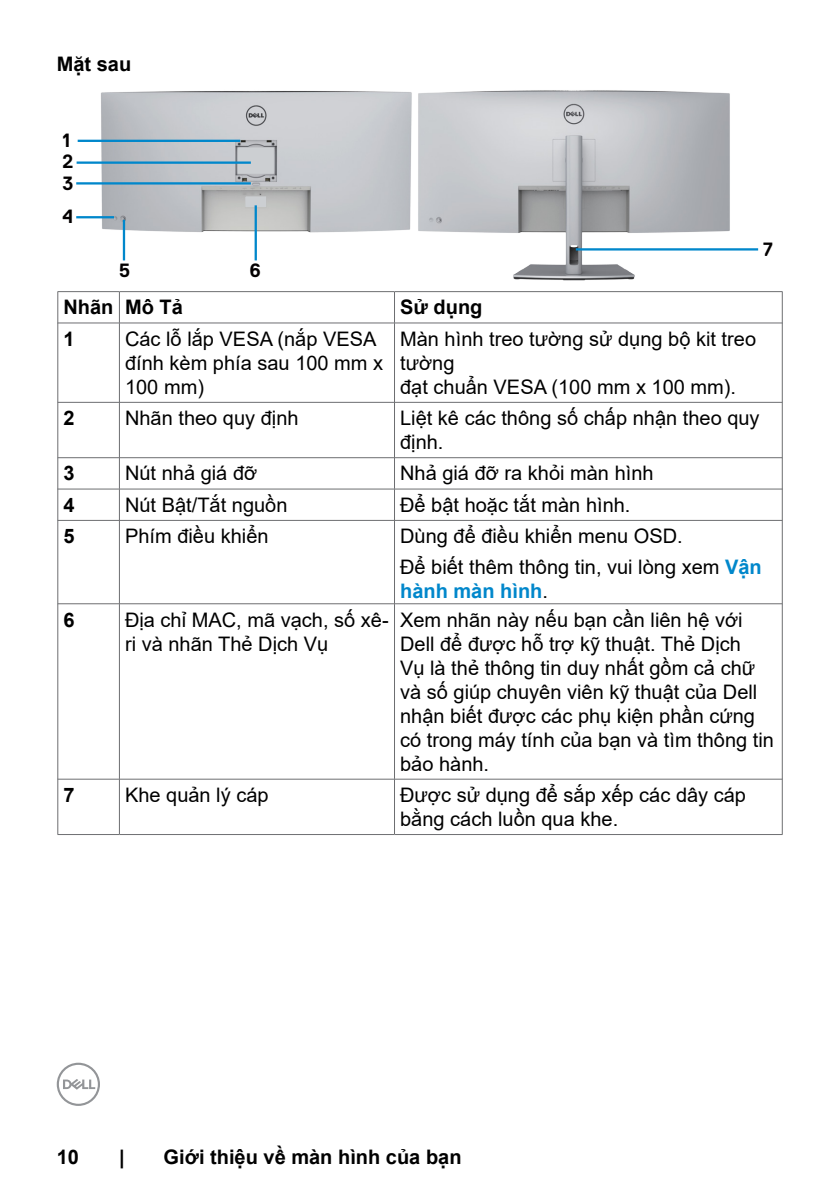
<style>
.page{position:relative;width:840px;height:1191px;background:#fff}
.page>*{position:absolute;margin:0;border:0;box-sizing:border-box;transform-origin:0 0}
.t1{font:20px/24px "Arial";color:#000}
.t2{font:700 20px "Arial";color:#000}
.t3{font:700 20px "Arial";color:#0087cb}
.t4{font:700 19.2px/21.6px "Dell Replica";color:#030000}
.s1{font-weight:700;color:#0087cb}
.s2{font-weight:400;color:#000}
</style>
<div class="page">
<svg style="left:57px;top:1062px;width:43px;height:44px"></svg>
<img style="left:96px;top:91px;width:316px;height:144px">
<img style="left:418px;top:90px;width:315px;height:191px">
<hr style="left:78px;top:140px;width:162px;height:2px;background:#0087cb">
<hr style="left:76px;top:182px;width:175px;height:2px;background:#0087cb">
<hr style="left:575px;top:248px;width:182px;height:2px;background:#0087cb">
<svg style="left:237px;top:147px;width:37px;height:27px"></svg>
<svg style="left:245px;top:196px;width:21px;height:11px"></svg>
<hr style="left:254px;top:205px;width:3px;height:55px;background:#0087cb">
<hr style="left:77px;top:161px;width:174px;height:3px;background:#0087cb">
<hr style="left:123px;top:220px;width:2px;height:40px;background:#0087cb">
<hr style="left:76px;top:216px;width:38px;height:2px;background:#0087cb">
<hr style="left:119px;top:489px;width:275px;height:1px;background:#6d6e71">
<hr style="left:119px;top:489px;width:1px;height:31px;background:#6d6e71">
<hr style="left:394px;top:489px;width:388px;height:1px;background:#6d6e71">
<hr style="left:394px;top:489px;width:1px;height:31px;background:#6d6e71">
<hr style="left:781px;top:489px;width:1px;height:31px;background:#6d6e71">
<hr style="left:119px;top:520px;width:275px;height:1px;background:#6d6e71">
<hr style="left:394px;top:520px;width:388px;height:1px;background:#6d6e71">
<hr style="left:57px;top:291px;width:62px;height:1px;background:#6d6e71">
<hr style="left:57px;top:292px;width:1px;height:31px;background:#6d6e71">
<hr style="left:119px;top:291px;width:275px;height:1px;background:#6d6e71">
<hr style="left:119px;top:292px;width:1px;height:31px;background:#6d6e71">
<hr style="left:394px;top:291px;width:388px;height:1px;background:#6d6e71">
<hr style="left:394px;top:292px;width:1px;height:31px;background:#6d6e71">
<hr style="left:781px;top:292px;width:1px;height:31px;background:#6d6e71">
<hr style="left:57px;top:323px;width:63px;height:1px;background:#6d6e71">
<hr style="left:57px;top:323px;width:1px;height:79px;background:#6d6e71">
<hr style="left:119px;top:323px;width:275px;height:1px;background:#6d6e71">
<hr style="left:119px;top:323px;width:1px;height:79px;background:#6d6e71">
<hr style="left:394px;top:323px;width:388px;height:1px;background:#6d6e71">
<hr style="left:394px;top:323px;width:1px;height:79px;background:#6d6e71">
<hr style="left:781px;top:323px;width:1px;height:79px;background:#6d6e71">
<hr style="left:57px;top:402px;width:63px;height:1px;background:#6d6e71">
<hr style="left:57px;top:402px;width:1px;height:55px;background:#6d6e71">
<hr style="left:119px;top:402px;width:275px;height:1px;background:#6d6e71">
<hr style="left:119px;top:403px;width:1px;height:54px;background:#6d6e71">
<hr style="left:394px;top:402px;width:388px;height:1px;background:#6d6e71">
<hr style="left:394px;top:403px;width:1px;height:54px;background:#6d6e71">
<hr style="left:781px;top:402px;width:1px;height:55px;background:#6d6e71">
<hr style="left:57px;top:457px;width:63px;height:1px;background:#6d6e71">
<hr style="left:57px;top:457px;width:1px;height:32px;background:#6d6e71">
<hr style="left:119px;top:457px;width:275px;height:1px;background:#6d6e71">
<hr style="left:119px;top:458px;width:1px;height:31px;background:#6d6e71">
<hr style="left:394px;top:457px;width:388px;height:1px;background:#6d6e71">
<hr style="left:394px;top:458px;width:1px;height:31px;background:#6d6e71">
<hr style="left:781px;top:457px;width:1px;height:32px;background:#6d6e71">
<hr style="left:57px;top:489px;width:63px;height:1px;background:#6d6e71">
<hr style="left:57px;top:489px;width:1px;height:31px;background:#6d6e71">
<hr style="left:57px;top:520px;width:63px;height:1px;background:#6d6e71">
<hr style="left:57px;top:520px;width:1px;height:84px;background:#6d6e71">
<hr style="left:119px;top:521px;width:1px;height:82px;background:#6d6e71">
<hr style="left:394px;top:521px;width:1px;height:82px;background:#6d6e71">
<hr style="left:781px;top:520px;width:1px;height:84px;background:#6d6e71">
<hr style="left:57px;top:603px;width:63px;height:1px;background:#6d6e71">
<hr style="left:57px;top:604px;width:1px;height:175px;background:#6d6e71">
<hr style="left:119px;top:603px;width:275px;height:1px;background:#6d6e71">
<hr style="left:119px;top:604px;width:1px;height:175px;background:#6d6e71">
<hr style="left:394px;top:603px;width:388px;height:1px;background:#6d6e71">
<hr style="left:394px;top:604px;width:1px;height:175px;background:#6d6e71">
<hr style="left:781px;top:604px;width:1px;height:175px;background:#6d6e71">
<hr style="left:57px;top:779px;width:63px;height:1px;background:#6d6e71">
<hr style="left:57px;top:779px;width:1px;height:55px;background:#6d6e71">
<hr style="left:119px;top:779px;width:275px;height:1px;background:#6d6e71">
<hr style="left:119px;top:779px;width:1px;height:55px;background:#6d6e71">
<hr style="left:394px;top:779px;width:388px;height:1px;background:#6d6e71">
<hr style="left:394px;top:779px;width:1px;height:55px;background:#6d6e71">
<hr style="left:781px;top:779px;width:1px;height:55px;background:#6d6e71">
<hr style="left:57px;top:834px;width:62px;height:1px;background:#6d6e71">
<hr style="left:119px;top:834px;width:275px;height:1px;background:#6d6e71">
<hr style="left:394px;top:834px;width:388px;height:1px;background:#6d6e71">
<p class="t2" style="left:57px;top:50px;width:76px">Mặt sau</p>
<p class="t4" style="left:62px;top:130px;width:12px">1<br>2<br>3</p>
<p class="t4" style="left:62px;top:206px;width:12px">4</p>
<p class="t4" style="left:762px;top:239px;width:12px">7</p>
<p class="t4" style="left:119px;top:260px;width:13px">5</p>
<p class="t4" style="left:249px;top:260px;width:13px">6</p>
<p class="t2" style="left:63px;top:293px;width:121px">Nhãn Mô Tả</p>
<p class="t2" style="left:400px;top:293px;width:84px">Sử dụng</p>
<p class="t2" style="left:63px;top:325px;width:13px">1</p>
<p class="t1" style="left:125px;top:326px;width:259px">Các lỗ lắp VESA (nắp VESA đính kèm phía sau 100 mm x<br>100 mm)</p>
<p class="t1" style="left:400px;top:326px;width:357px">Màn hình treo tường sử dụng bộ kit treo tường<br>đạt chuẩn VESA (100 mm x 100 mm).</p>
<p class="t2" style="left:63px;top:404px;width:13px">2</p>
<p class="t1" style="left:125px;top:406px;width:175px">Nhãn theo quy định</p>
<p class="t1" style="left:400px;top:406px;width:361px">Liệt kê các thông số chấp nhận theo quy định.</p>
<p class="t2" style="left:63px;top:459px;width:13px">3</p>
<p class="t1" style="left:125px;top:461px;width:126px">Nút nhả giá đỡ</p>
<p class="t1" style="left:400px;top:461px;width:255px">Nhả giá đỡ ra khỏi màn hình</p>
<p class="t2" style="left:63px;top:491px;width:13px">4</p>
<p class="t1" style="left:125px;top:493px;width:164px">Nút Bật/Tắt nguồn</p>
<p class="t1" style="left:400px;top:493px;width:232px">Để bật hoặc tắt màn hình.</p>
<p class="t2" style="left:63px;top:522px;width:13px">5</p>
<p class="t1" style="left:125px;top:524px;width:145px">Phím điều khiển</p>
<p class="t1" style="left:400px;top:520px;width:363px;line-height:30.8px">Dùng để điều khiển menu OSD.<br>Để biết thêm thông tin, vui lòng xem <span class="s1">Vận</span></p>
<p class="t3" style="left:400px;top:577px;width:149px">hành màn hình<span class="s2">.</span></p>
<p class="t2" style="left:63px;top:605px;width:13px">6</p>
<p class="t1" style="left:125px;top:607px;width:265px">Địa chỉ MAC, mã vạch, số xê&shy;ri và nhãn Thẻ Dịch Vụ</p>
<p class="t1" style="left:400px;top:607px;width:375px">Xem nhãn này nếu bạn cần liên hệ với Dell để được hỗ trợ kỹ thuật. Thẻ Dịch<br>Vụ là thẻ thông tin duy nhất gồm cả chữ và số giúp chuyên viên kỹ thuật của Dell nhận biết được các phụ kiện phần cứng có trong máy tính của bạn và tìm thông tin bảo hành.</p>
<p class="t2" style="left:63px;top:781px;width:13px">7</p>
<p class="t1" style="left:125px;top:783px;width:145px">Khe quản lý cáp</p>
<p class="t1" style="left:400px;top:783px;width:347px">Được sử dụng để sắp xếp các dây cáp bằng cách luồn qua khe.</p>
<p class="t2" style="left:57px;top:1143px;width:24px">10</p>
<p class="t2" style="left:119px;top:1143px;width:7px">|</p>
<p class="t2" style="left:163px;top:1143px;width:299px">Giới thiệu về màn hình của bạn</p>
</div>
